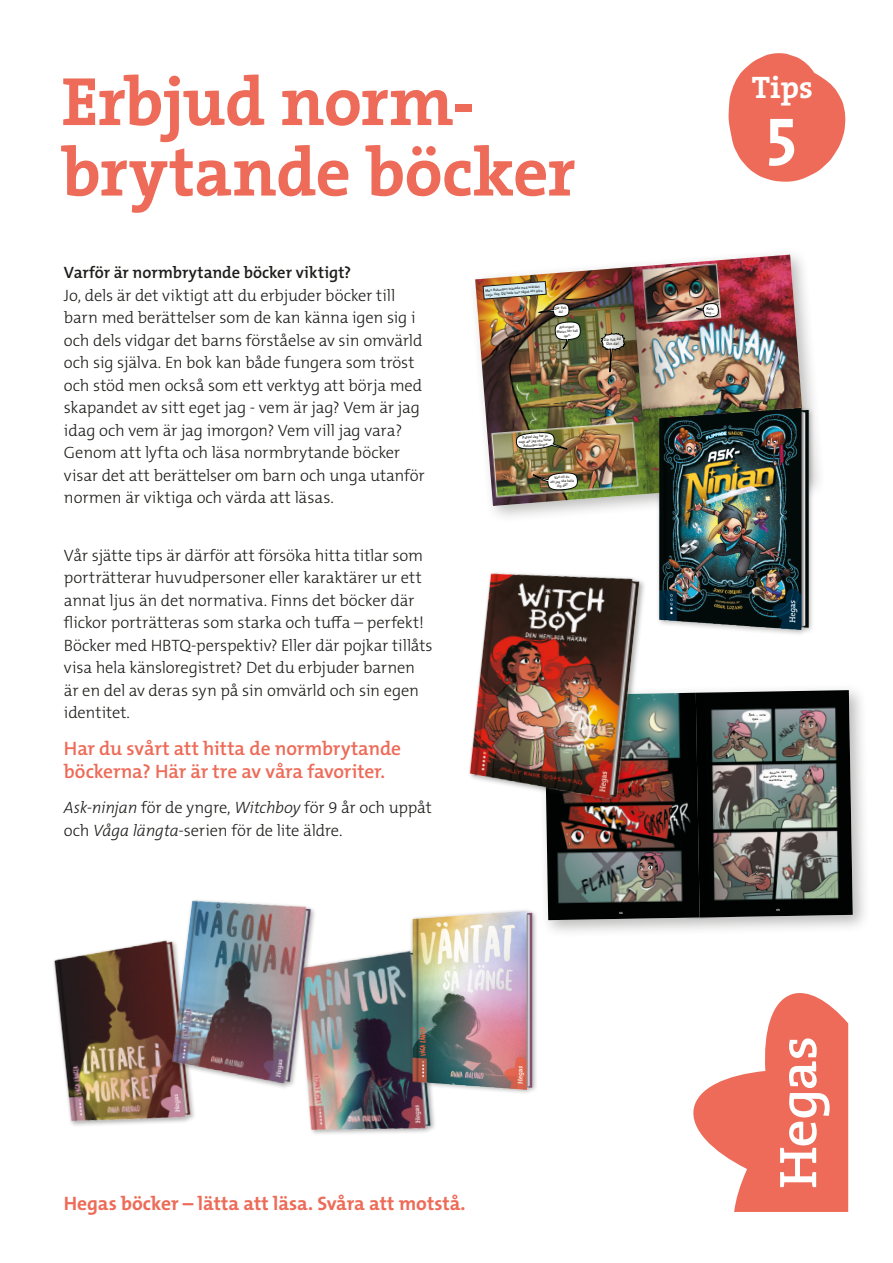
<style>
.page{position:relative;width:893px;height:1263px;background:#fff}
.page>*{position:absolute;margin:0;border:0;box-sizing:border-box;transform-origin:0 0}
.t1{font:700 69px/70.5px "The Serif";letter-spacing:-.015em;color:#ed6b58}
.t2{font:700 66.9px "The Serif";color:#fff}
.t3{font:700 31.2px "The Serif";color:#fff}
.Bok_-_bröd_9_-_ui{font:600 19.5px/23.4px "The Mix B W6";letter-spacing:-.01em;color:#ed6b58}
.t4{font:700 19.5px "The Mix B W7";color:#ed6b58}
.Bok_-_bröd_9_-_ui-2{font:300 16.5px/22.5px "The Mix B W3";letter-spacing:-.01em;color:#1d1d1b}
.t5{font:3.9px/4.2px "Playtime With Hot Toddies";color:#1d1d1b;text-align:center}
.t6{font:3.6px/3.9px "Molly Knox";color:#1d1d1b;text-align:center}
.s1{font-family:"The Mix B W6";font-weight:600}
.s2{font-style:italic}
</style>
<div class="page">
<svg style="left:728px;top:53px;width:118px;height:129px"></svg>
<svg style="left:693px;top:993px;width:155px;height:219px"></svg>
<div style="left:468px;top:248px;width:358px;height:276px;background:#1d1d1b;opacity:.3"></div>
<div style="left:655px;top:405px;width:160px;height:231px;background:#1d1d1b;opacity:.35"></div>
<img style="left:656px;top:404px;width:155px;height:228px">
<div style="left:537px;top:683px;width:334px;height:255px;background:#1d1d1b;opacity:.3"></div>
<img style="left:469px;top:572px;width:173px;height:230px">
<img style="left:307px;top:950px;width:127px;height:184px">
<img style="left:54px;top:940px;width:140px;height:186px">
<div style="left:170px;top:898px;width:147px;height:192px;background:#1d1d1b;opacity:.35"></div>
<img style="left:169px;top:898px;width:145px;height:188px">
<div style="left:409px;top:908px;width:129px;height:187px;background:#1d1d1b;opacity:.35"></div>
<img style="left:410px;top:908px;width:125px;height:183px">
<img style="left:475px;top:255px;width:333px;height:251px">
<img style="left:544px;top:690px;width:309px;height:231px">
<p class="t1" style="left:62px;top:65px;width:515px">Erbjud norm&shy;brytande böcker</p>
<p class="t3" style="left:752px;top:62px;width:62px">Tips</p>
<p class="t2" style="left:766px;top:75px;width:33px">5</p>
<p class="Bok_-_bröd_9_-_ui-2" style="left:64px;top:261px;width:362px"><span class="s1">Varför är normbrytande böcker viktigt?<br></span>Jo, dels är det viktigt att du erbjuder böcker till barn med berättelser som de kan känna igen sig i och dels vidgar det barns förståelse av sin omvärld och sig själva. En bok kan både fungera som tröst och stöd men också som ett verktyg att börja med skapandet av sitt eget jag - vem är jag? Vem är jag idag och vem är jag imorgon? Vem vill jag vara?<br>Genom att lyfta och läsa normbrytande böcker visar det att berättelser om barn och unga utanför normen är viktiga och värda att läsas.</p>
<p class="Bok_-_bröd_9_-_ui-2" style="left:64px;top:544px;width:370px">Vår sjätte tips är därför att försöka hitta titlar som porträtterar huvudpersoner eller karaktärer ur ett annat ljus än det normativa. Finns det böcker där flickor porträtteras som starka och tuffa – perfekt!<br>Böcker med HBTQ-perspektiv? Eller där pojkar tillåts visa hela känsloregistret? Det du erbjuder barnen är en del av deras syn på sin omvärld och sin egen identitet.</p>
<p class="Bok_-_bröd_9_-_ui" style="left:64px;top:736px;width:339px">Har du svårt att hitta de normbrytande böckerna? Här är tre av våra favoriter.</p>
<p class="Bok_-_bröd_9_-_ui-2" style="left:64px;top:796px;width:369px"><span class="s2">Ask-ninjan</span> för de yngre, <span class="s2">Witchboy</span> för 9 år och uppåt och <span class="s2">Våga längta</span>-serien för de lite äldre.</p>
<p class="t5" style="left:485px;top:289px;width:60px;text-align:left;rotate:-5deg">Men Askungen tränade med svärdet varje dag. Då hade hon något att göra.</p>
<p class="t5" style="left:554px;top:306px;width:14px;rotate:-5deg">Där fick du!</p>
<p class="t5" style="left:556px;top:326px;width:23px;rotate:-5deg">Askungen!<br>Maten blir kall igen.</p>
<p class="t5" style="left:604px;top:338px;width:19px;rotate:-5deg">Där fick du!<br>Och där!</p>
<p class="t5" style="left:518px;top:436px;width:35px;rotate:-5deg">Pappa! Jag har ju<br>sagt att jag inte heter<br>Askungen längre.</p>
<p class="t5" style="left:550px;top:476px;width:25px;rotate:-5deg">Vad vill du<br>att jag ska kalla dig då?</p>
<p class="t5" style="left:705px;top:307px;width:10px;text-align:left;rotate:-5deg">Kalla mig ...</p>
<p class="t6" style="left:749px;top:713px;width:18px;rotate:-1deg">Åhh … inte igen …</p>
<p class="t6" style="left:763px;top:771px;width:30px;rotate:-1deg">Snälla, låt<br>det vara en vanlig mardröm …</p>
<p class="t4" style="left:64px;top:1191px;width:403px">Hegas böcker – lätta att läsa. Svåra att motstå.</p>
</div>
